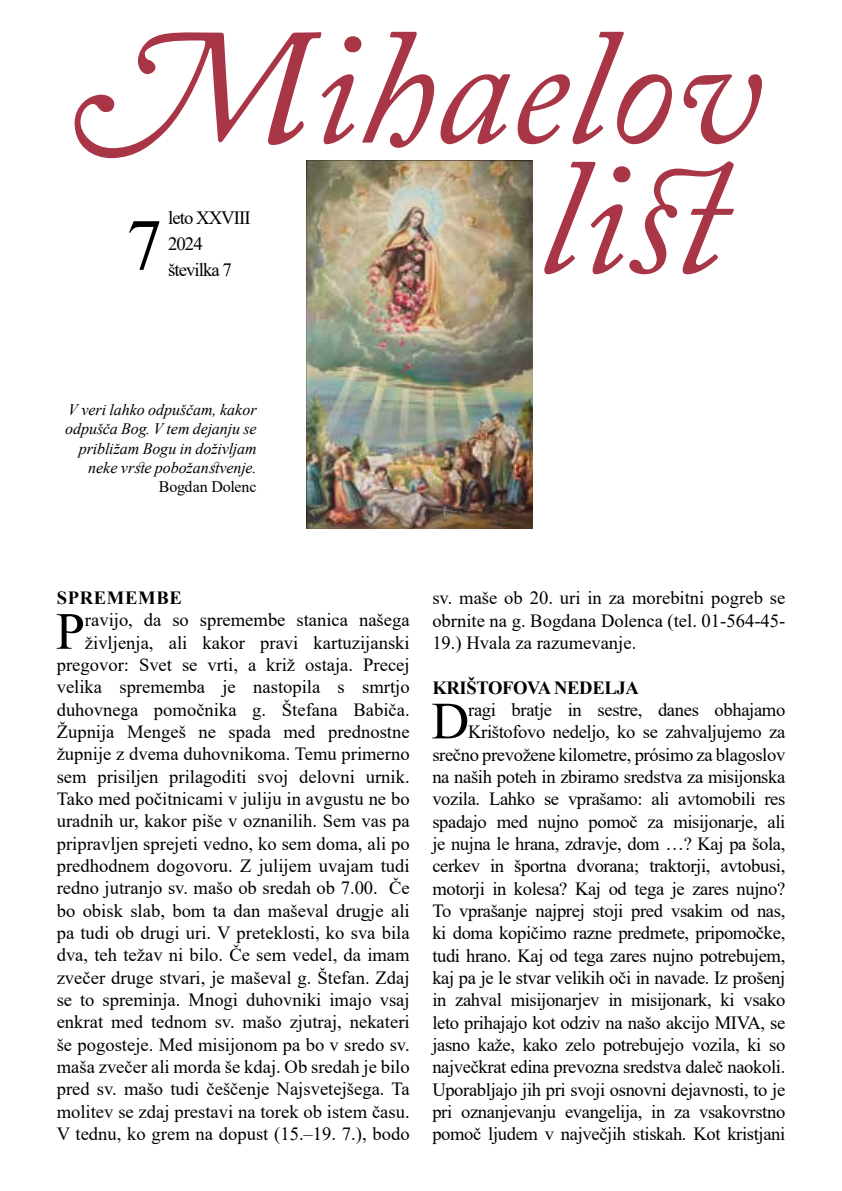
<style>
.page{position:relative;width:842px;height:1191px;background:#fff}
.page>*{position:absolute;margin:0;border:0;box-sizing:border-box;transform-origin:0 0}
.t1{font:italic 164px/130px "Adobe Caslon Pro";color:#a83647;text-align:right}
.t2{font:72px "Times New Roman";color:#000}
.t3{font:52.4px "Times New Roman";color:#000}
.t4{font:18.8px/26px "Times New Roman";letter-spacing:-.05em;color:#000}
.t5{font:18.6px/22.4px "Times New Roman";color:#000;text-align:right}
.t6{font:18.6px/22.4px "Times New Roman";letter-spacing:-.02em;color:#000;text-align:right}
.t7{font:700 18.6px "Times New Roman";letter-spacing:-.02em;color:#000}
.t8{font:700 18.6px "Times New Roman";letter-spacing:.035em;color:#000}
.t9{font:italic 16px/19.2px "Times New Roman";letter-spacing:-.005em;color:#000;text-align:right}
.t10{font:16px "Times New Roman";letter-spacing:-.01em;color:#000}
</style>
<div class="page">
<img style="left:307px;top:160px;width:225px;height:369px">
<h1 class="t1" style="left:75px;top:21px;width:687px">Mihaelov list</h1>
<p class="t4" style="left:168px;top:204px;width:84px">leto XXVIII<br>2024</p>
<h2 class="t2" style="left:126px;top:194px;width:37px">7</h2>
<p class="t4" style="left:168px;top:256px;width:65px">številka 7</p>
<p class="t9" style="left:65px;top:400px;width:193px">V veri lahko odpuščam, kakor odpušča Bog. V tem dejanju se približam Bogu in doživljam neke vrste pobožanstvenje.</p>
<p class="t10" style="left:159px;top:475px;width:99px">Bogdan Dolenc</p>
<p class="t8" style="left:57px;top:584px;width:127px">SPREMEMBE</p>
<h3 class="t3" style="left:56px;top:594px;width:31px">P</h3>
<p class="t5" style="left:57px;top:608px;width:354px">ravijo, da so spremembe stanica našega življenja, ali kakor pravi kartuzijanski pregovor: Svet se vrti, a križ ostaja. Precej velika sprememba je nastopila s smrtjo duhovnega pomočnika g. Štefana Babiča.<br>Župnija Mengeš ne spada med prednostne župnije z dvema duhovnikoma. Temu primerno sem prisiljen prilagoditi svoj delovni urnik.<br>Tako med počitnicami v juliju in avgustu ne bo uradnih ur, kakor piše v oznanilih. Sem vas pa pripravljen sprejeti vedno, ko sem doma, ali po predhodnem dogovoru. Z julijem uvajam tudi redno jutranjo sv. mašo ob sredah ob 7.00. Če bo obisk slab, bom ta dan maševal drugje ali pa tudi ob drugi uri. V preteklosti, ko sva bila dva, teh težav ni bilo. Če sem vedel, da imam zvečer druge stvari, je maševal g. Štefan. Zdaj se to spreminja. Mnogi duhovniki imajo vsaj enkrat med tednom sv. mašo zjutraj, nekateri še pogosteje. Med misijonom pa bo v sredo sv. maša zvečer ali morda še kdaj. Ob sredah je bilo pred sv. mašo tudi češčenje Najsvetejšega. Ta molitev se zdaj prestavi na torek ob istem času.<br>V tednu, ko grem na dopust (15.–19. 7.), bodo</p>
<p class="t5" style="left:432px;top:586px;width:354px;text-align:justify">sv. maše ob 20. uri in za morebitni pogreb se obrnite na g. Bogdana Dolenca (tel. 01-564-45- 19.) Hvala za razumevanje.</p>
<p class="t7" style="left:432px;top:674px;width:208px">KRIŠTOFOVA NEDELJA</p>
<h3 class="t3" style="left:431px;top:684px;width:39px">D</h3>
<p class="t6" style="left:432px;top:698px;width:354px">ragi bratje in sestre, danes obhajamo Krištofovo nedeljo, ko se zahvaljujemo za srečno prevožene kilometre, prósimo za blagoslov na naših poteh in zbiramo sredstva za misijonska vozila. Lahko se vprašamo: ali avtomobili res spadajo med nujno pomoč za misijonarje, ali je nujna le hrana, zdravje, dom …? Kaj pa šola, cerkev in športna dvorana; traktorji, avtobusi, motorji in kolesa? Kaj od tega je zares nujno?<br>To vprašanje najprej stoji pred vsakim od nas, ki doma kopičimo razne predmete, pripomočke, tudi hrano. Kaj od tega zares nujno potrebujem, kaj pa je le stvar velikih oči in navade. Iz prošenj in zahval misijonarjev in misijonark, ki vsako leto prihajajo kot odziv na našo akcijo MIVA, se jasno kaže, kako zelo potrebujejo vozila, ki so največkrat edina prevozna sredstva daleč naokoli.<br>Uporabljajo jih pri svoji osnovni dejavnosti, to je pri oznanjevanju evangelija, in za vsakovrstno pomoč ljudem v največjih stiskah. Kot kristjani</p>
</div>
